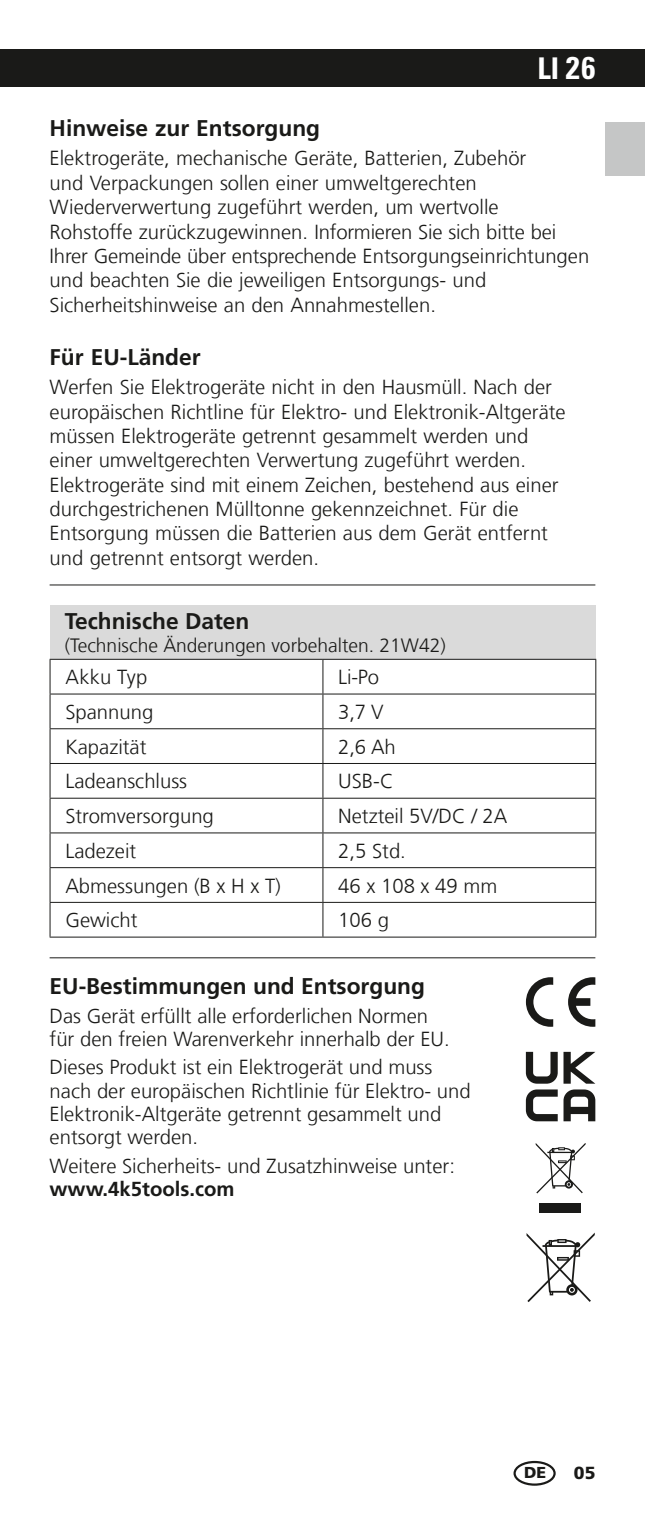
<style>
.page{position:relative;width:645px;height:1513px;background:#fff}
.page>*{position:absolute;margin:0;border:0;box-sizing:border-box;transform-origin:0 0}
.t1{font:700 condensed 30.1px "Univers LT Std";color:#fff}
.t2{font:700 22.75px "Frutiger LT Com";color:#1a1a18}
.t3{font:300 20.3px/24.5px "Frutiger LT Com";color:#1a1a18}
.t4{font:700 20.3px "Frutiger LT Com";color:#1a1a18}
.t5{font:300 19.25px "Frutiger LT Com";color:#1a1a18}
.t6{font:900 17.5px "Frutiger LT Com";color:#1a1a18}
.t7{font:900 15.75px "Frutiger LT Com";color:#1a1a18}
.s1{font-size:31.5px}
</style>
<div class="page">
<div style="left:0;top:50px;width:645px;height:37px;background:#1a1a18"></div>
<hr style="left:50px;top:584px;width:545px;height:2px;background:#1a1a18">
<div style="left:605px;top:122px;width:40px;height:53px;background:#c5c6c6"></div>
<svg style="left:568px;top:977px;width:27px;height:50px"></svg>
<svg style="left:526px;top:977px;width:27px;height:50px"></svg>
<div style="left:540px;top:1203px;width:41px;height:10px;background:#1a1a18"></div>
<svg style="left:536px;top:1143px;width:49px;height:50px"></svg>
<svg style="left:527px;top:1233px;width:67px;height:69px"></svg>
<hr style="left:50px;top:957px;width:545px;height:1px;background:#1a1a18">
<div style="left:50px;top:605px;width:546px;height:54px;background:#dadada"></div>
<svg style="left:51px;top:729px;width:271px;height:208px"></svg>
<svg style="left:323px;top:660px;width:272px;height:277px"></svg>
<hr style="left:50px;top:659px;width:273px;height:1px;background:#1a1a18">
<hr style="left:49px;top:660px;width:2px;height:34px;background:#1a1a18">
<hr style="left:323px;top:659px;width:273px;height:1px;background:#1a1a18">
<hr style="left:322px;top:660px;width:1px;height:34px;background:#1a1a18">
<hr style="left:595px;top:660px;width:1px;height:34px;background:#1a1a18">
<hr style="left:50px;top:693px;width:273px;height:2px;background:#1a1a18">
<hr style="left:49px;top:694px;width:2px;height:34px;background:#1a1a18">
<hr style="left:323px;top:693px;width:273px;height:2px;background:#1a1a18">
<hr style="left:322px;top:694px;width:1px;height:34px;background:#1a1a18">
<hr style="left:595px;top:694px;width:1px;height:34px;background:#1a1a18">
<hr style="left:50px;top:728px;width:273px;height:1px;background:#1a1a18">
<hr style="left:49px;top:729px;width:2px;height:34px;background:#1a1a18">
<hr style="left:323px;top:728px;width:273px;height:1px;background:#1a1a18">
<hr style="left:322px;top:729px;width:1px;height:34px;background:#1a1a18">
<hr style="left:595px;top:729px;width:1px;height:34px;background:#1a1a18">
<hr style="left:50px;top:763px;width:273px;height:1px;background:#1a1a18">
<hr style="left:49px;top:764px;width:2px;height:34px;background:#1a1a18">
<hr style="left:323px;top:763px;width:273px;height:1px;background:#1a1a18">
<hr style="left:322px;top:764px;width:1px;height:34px;background:#1a1a18">
<hr style="left:595px;top:764px;width:1px;height:34px;background:#1a1a18">
<hr style="left:50px;top:798px;width:273px;height:1px;background:#1a1a18">
<hr style="left:49px;top:799px;width:2px;height:33px;background:#1a1a18">
<hr style="left:323px;top:798px;width:273px;height:1px;background:#1a1a18">
<hr style="left:322px;top:799px;width:1px;height:33px;background:#1a1a18">
<hr style="left:595px;top:799px;width:1px;height:33px;background:#1a1a18">
<hr style="left:50px;top:832px;width:273px;height:2px;background:#1a1a18">
<hr style="left:49px;top:833px;width:2px;height:34px;background:#1a1a18">
<hr style="left:323px;top:832px;width:273px;height:2px;background:#1a1a18">
<hr style="left:322px;top:833px;width:1px;height:34px;background:#1a1a18">
<hr style="left:595px;top:833px;width:1px;height:34px;background:#1a1a18">
<hr style="left:50px;top:867px;width:273px;height:1px;background:#1a1a18">
<hr style="left:49px;top:868px;width:2px;height:34px;background:#1a1a18">
<hr style="left:323px;top:867px;width:273px;height:1px;background:#1a1a18">
<hr style="left:322px;top:868px;width:1px;height:34px;background:#1a1a18">
<hr style="left:595px;top:868px;width:1px;height:34px;background:#1a1a18">
<hr style="left:50px;top:902px;width:273px;height:1px;background:#1a1a18">
<hr style="left:49px;top:903px;width:2px;height:34px;background:#1a1a18">
<hr style="left:323px;top:902px;width:273px;height:1px;background:#1a1a18">
<hr style="left:322px;top:903px;width:1px;height:34px;background:#1a1a18">
<hr style="left:595px;top:903px;width:1px;height:34px;background:#1a1a18">
<hr style="left:50px;top:937px;width:273px;height:1px;background:#1a1a18">
<hr style="left:323px;top:937px;width:273px;height:1px;background:#1a1a18">
<div style="left:513px;top:1461px;width:43px;height:25px;border:2px solid #1a1a18;border-radius:50%"></div>
<svg style="left:526px;top:1052px;width:69px;height:69px"></svg>
<h1 class="t1" style="left:537px;top:49px;width:59px">LI <span class="s1">26</span></h1>
<p class="t2" style="left:50px;top:115px;width:272px">Hinweise zur Entsorgung</p>
<p class="t3" style="left:50px;top:146px;width:541px">Elektrogeräte, mechanische Geräte, Batterien, Zubehör<br>und Verpackungen sollen einer umweltgerechten Wiederverwertung zugeführt werden, um wertvolle<br>Rohstoffe zurückzugewinnen. Informieren Sie sich bitte bei Ihrer Gemeinde über entsprechende Entsorgungseinrichtungen und beachten Sie die jeweiligen Entsorgungs- und Sicherheitshinweise an den Annahmestellen.</p>
<p class="t2" style="left:50px;top:344px;width:153px">Für EU-Länder</p>
<p class="t3" style="left:50px;top:375px;width:518px">Werfen Sie Elektrogeräte nicht in den Hausmüll. Nach der europäischen Richtline für Elektro- und Elektronik-Altgeräte müssen Elektrogeräte getrennt gesammelt werden und einer umweltgerechten Verwertung zugeführt werden.<br>Elektrogeräte sind mit einem Zeichen, bestehend aus einer durchgestrichenen Mülltonne gekennzeichnet. Für die Entsorgung müssen die Batterien aus dem Gerät entfernt und getrennt entsorgt werden.</p>
<p class="t2" style="left:65px;top:608px;width:186px">Technische Daten</p>
<p class="t5" style="left:65px;top:635px;width:382px">(Technische Änderungen vorbehalten. 21W42)</p>
<p class="t3" style="left:65px;top:665px;width:84px">Akku Typ</p>
<p class="t3" style="left:338px;top:665px;width:42px">Li-Po</p>
<p class="t3" style="left:65px;top:700px;width:90px">Spannung</p>
<p class="t3" style="left:338px;top:700px;width:47px">3,7 V</p>
<p class="t3" style="left:65px;top:735px;width:83px">Kapazität</p>
<p class="t3" style="left:338px;top:735px;width:59px">2,6 Ah</p>
<p class="t3" style="left:65px;top:769px;width:123px">Ladeanschluss</p>
<p class="t3" style="left:338px;top:769px;width:57px">USB-C</p>
<p class="t3" style="left:65px;top:804px;width:150px">Stromversorgung</p>
<p class="t3" style="left:338px;top:804px;width:171px">Netzteil 5V/DC / 2A</p>
<p class="t3" style="left:65px;top:839px;width:73px">Ladezeit</p>
<p class="t3" style="left:338px;top:839px;width:69px">2,5 Std.</p>
<p class="t3" style="left:65px;top:874px;width:217px">Abmessungen (B x H x T)</p>
<p class="t3" style="left:338px;top:874px;width:161px">46 x 108 x 49 mm</p>
<p class="t3" style="left:65px;top:908px;width:74px">Gewicht</p>
<p class="t3" style="left:338px;top:908px;width:52px">106 g</p>
<p class="t2" style="left:50px;top:973px;width:377px">EU-Bestimmungen und Entsorgung</p>
<p class="t3" style="left:50px;top:1004px;width:402px;line-height:23.4px">Das Gerät erfüllt alle erforderlichen Normen für den freien Warenverkehr innerhalb der EU.</p>
<p class="t3" style="left:50px;top:1056px;width:423px;line-height:23.4px">Dieses Produkt ist ein Elektrogerät und muss nach der europäischen Richtlinie für Elektro- und Elektronik-Altgeräte getrennt gesammelt und entsorgt werden.</p>
<p class="t3" style="left:50px;top:1153px;width:407px">Weitere Sicherheits- und Zusatzhinweise unter:</p>
<p class="t4" style="left:50px;top:1177px;width:186px">www.4k5tools.com</p>
<p class="t7" style="left:524px;top:1463px;width:24px">DE</p>
<p class="t6" style="left:574px;top:1462px;width:23px">05</p>
</div>
